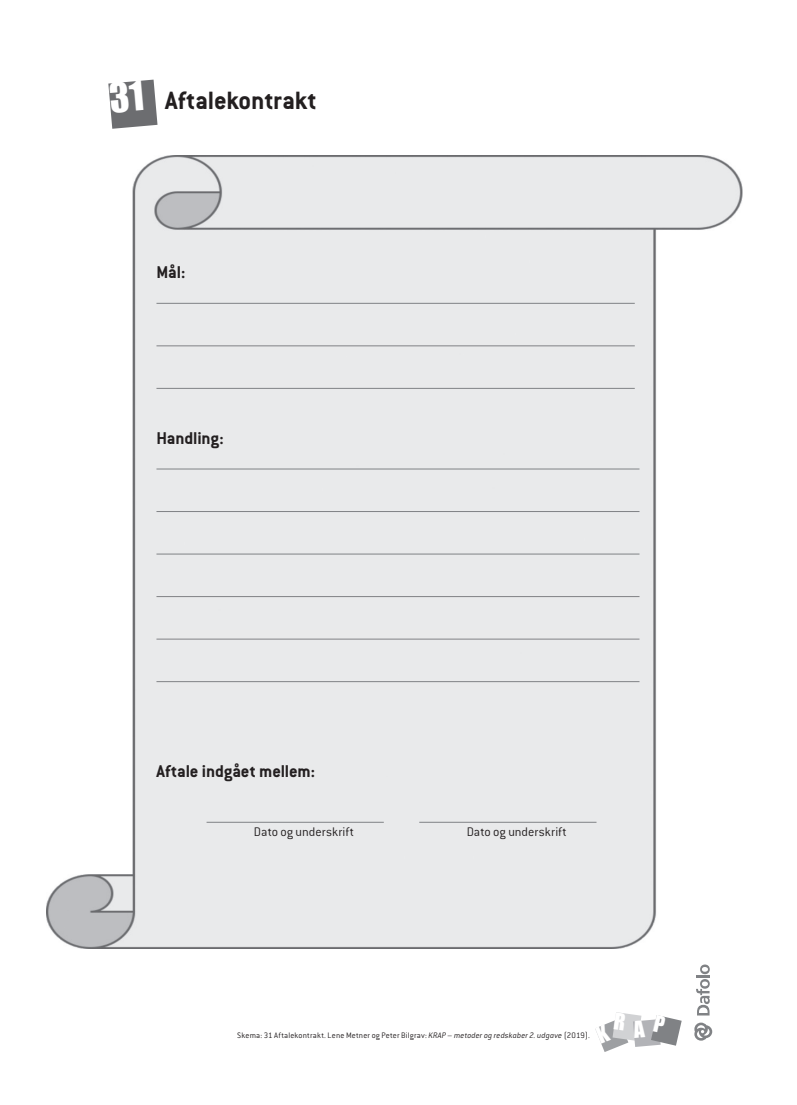
<style>
.page{position:relative;width:797px;height:1105px;background:#fff}
.page>*{position:absolute;margin:0;border:0;box-sizing:border-box;transform-origin:0 0}
.t1{font:700 27.5px "Conduit ITC";letter-spacing:-.005em;color:#231f20}
.t2{font:700 18.75px "Conduit ITC Std";letter-spacing:-.01em;color:#231f20}
.t3{font:300 13.75px "Conduit ITC Std";letter-spacing:.005em;color:#231f20}
.t4{font:300 8.75px "Conduit ITC Std";letter-spacing:.015em;color:#231f20}
.s1{font-style:italic}
</style>
<div class="page">
<svg style="left:694px;top:1022px;width:18px;height:19px"></svg>
<svg style="left:696px;top:964px;width:13px;height:51px"></svg>
<img style="left:46px;top:155px;width:696px;height:794px">
<hr style="left:156px;top:303px;width:478px;height:1px;background:#808285">
<hr style="left:156px;top:346px;width:478px;height:1px;background:#808285">
<hr style="left:156px;top:388px;width:478px;height:1px;background:#808285">
<hr style="left:156px;top:469px;width:483px;height:1px;background:#808285">
<hr style="left:156px;top:511px;width:483px;height:1px;background:#808285">
<hr style="left:156px;top:554px;width:483px;height:1px;background:#808285">
<hr style="left:156px;top:596px;width:483px;height:1px;background:#808285">
<hr style="left:156px;top:639px;width:483px;height:1px;background:#808285">
<hr style="left:156px;top:681px;width:483px;height:1px;background:#808285">
<hr style="left:206px;top:822px;width:178px;height:1px;background:#808285">
<hr style="left:419px;top:822px;width:177px;height:1px;background:#808285">
<svg style="left:595px;top:1012px;width:86px;height:40px"></svg>
<svg style="left:108px;top:80px;width:49px;height:49px"></svg>
<h1 class="t1" style="left:165px;top:84px;width:153px">Aftalekontrakt</h1>
<h2 class="t2" style="left:156px;top:261px;width:30px">Mål:</h2>
<h2 class="t2" style="left:156px;top:426px;width:69px">Handling:</h2>
<h2 class="t2" style="left:156px;top:760px;width:160px">Aftale indgået mellem:</h2>
<h3 class="t3" style="left:254px;top:823px;width:102px">Dato og underskrift</h3>
<h3 class="t3" style="left:466px;top:823px;width:102px">Dato og underskrift</h3>
<p class="t4" style="left:237px;top:1030px;width:354px">Skema: 31 Aftalekontrakt. Lene Metner og Peter Bilgrav: <span class="s1">KRAP – metoder og redskaber 2. udgave</span> (2019).</p>
</div>
